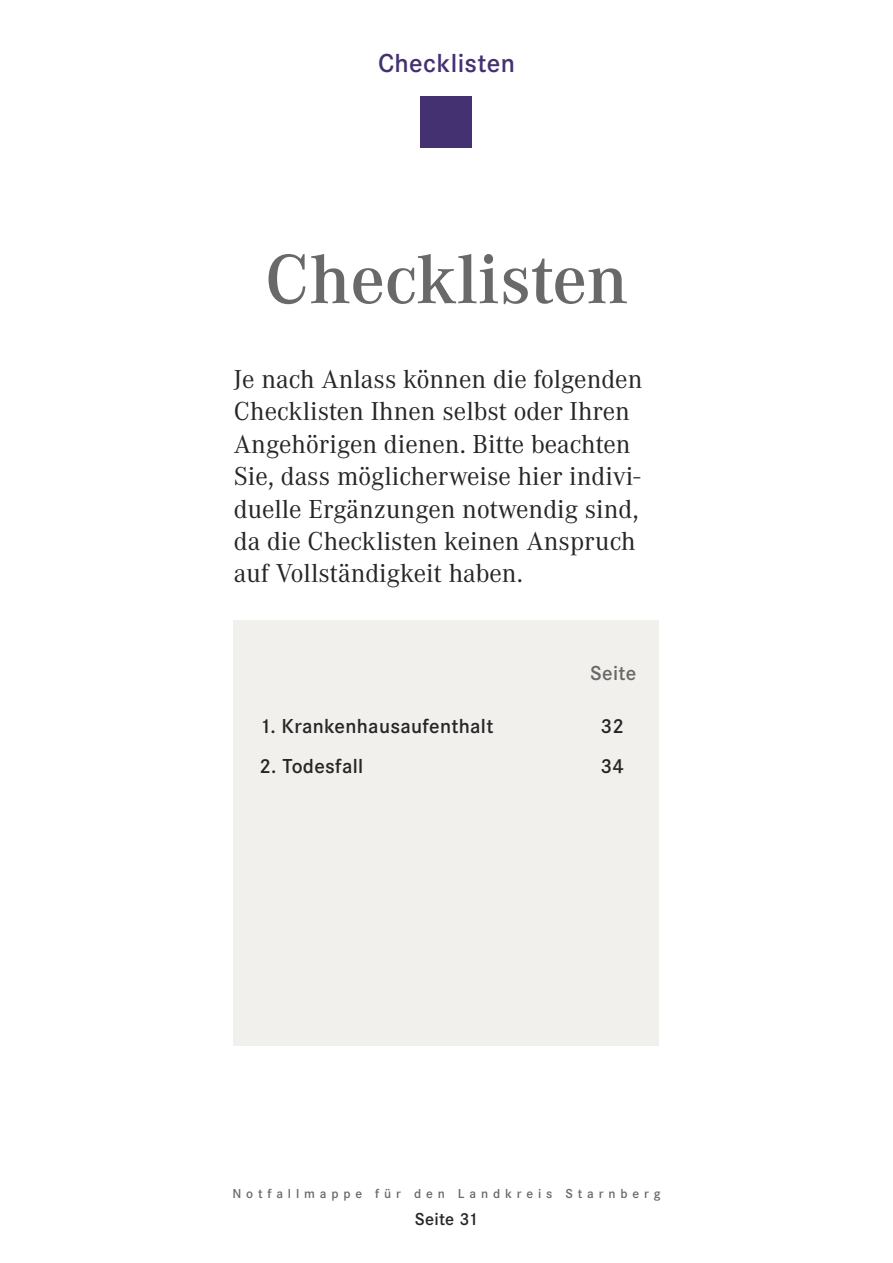
<style>
.page{position:relative;width:893px;height:1263px;background:#fff}
.page>*{position:absolute;margin:0;border:0;box-sizing:border-box;transform-origin:0 0}
.t1{font:600 72px "Corporate A";color:#6a6969}
.t2{font:27px/32.4px "Corporate A";color:#272526}
.t3{font:600 27px "Corporate S";letter-spacing:.015em;color:#443172}
.t4{font:600 21px "Corporate S";letter-spacing:.015em;color:#272526}
.t5{font:600 21px "Corporate S";letter-spacing:.015em;color:#6a6969}
.t6{font:600 18px "Corporate S";letter-spacing:.015em;color:#272526}
.t7{font:600 13.5px "Corporate S";letter-spacing:.36em;color:#6a6969}
</style>
<div class="page">
<div style="left:234px;top:621px;width:425px;height:425px;background:#f1f0ed"></div>
<div style="left:421px;top:97px;width:51px;height:51px;background:#443172"></div>
<h1 class="t3" style="left:378px;top:54px;width:138px">Checklisten</h1>
<h2 class="t1" style="left:265px;top:254px;width:365px">Checklisten</h2>
<p class="t2" style="left:234px;top:365px;width:410px">Je nach Anlass können die folgenden Checklisten Ihnen selbst oder Ihren Angehörigen dienen. Bitte beachten Sie, dass möglicherweise hier indivi&shy;duelle Ergänzungen notwendig sind, da die Checklisten keinen Anspruch auf Vollständigkeit haben.</p>
<p class="t5" style="left:590px;top:665px;width:48px">Seite</p>
<p class="t4" style="left:259px;top:719px;width:236px">1. Krankenhausaufenthalt</p>
<p class="t4" style="left:601px;top:719px;width:25px">32</p>
<p class="t4" style="left:259px;top:759px;width:105px">2. Todesfall</p>
<p class="t4" style="left:601px;top:759px;width:25px">34</p>
<p class="t7" style="left:232px;top:1189px;width:430px">Notfallmappe für den Landkreis Starnberg</p>
<p class="t6" style="left:415px;top:1213px;width:65px">Seite 31</p>
</div>
